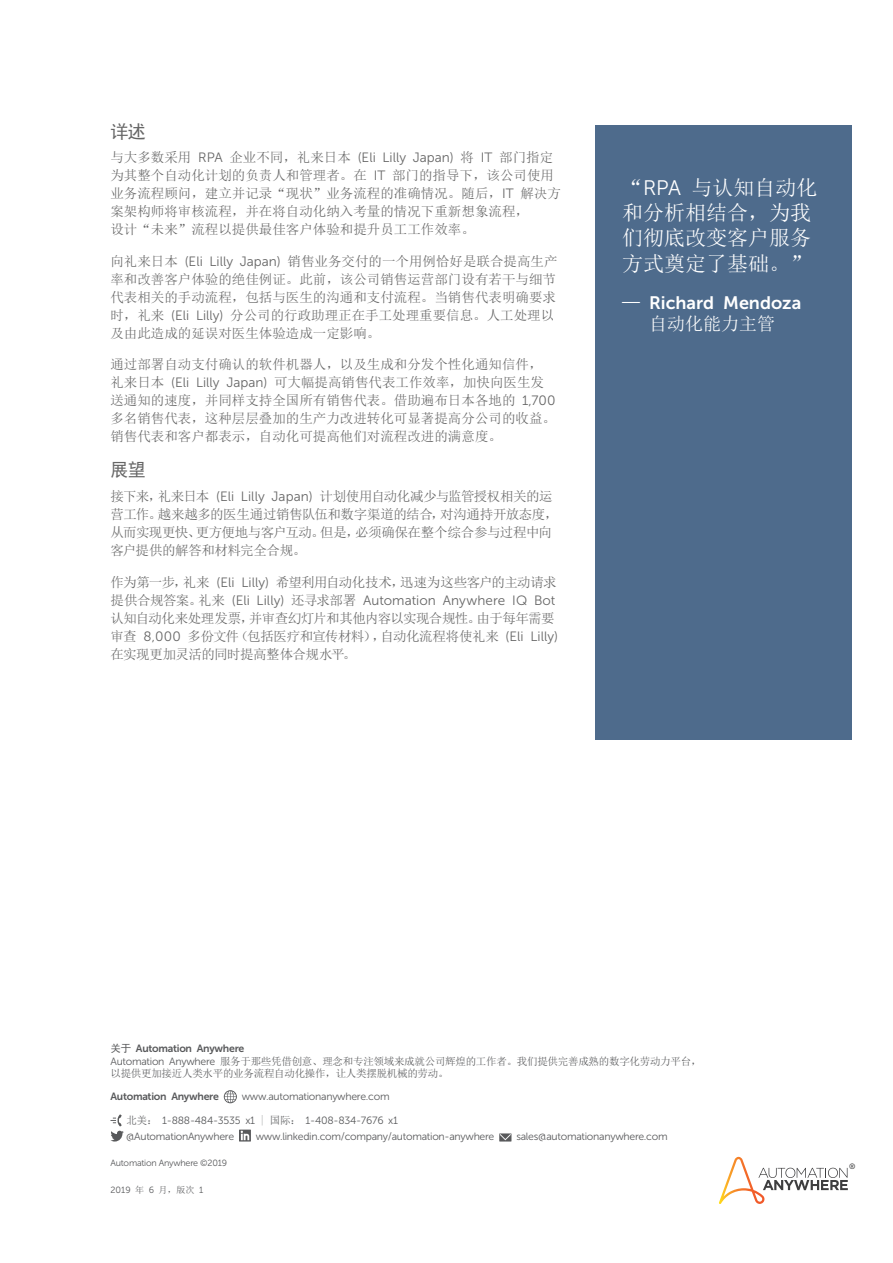
<style>
.page{position:relative;width:893px;height:1263px;background:#fff}
.page>*{position:absolute;margin:0;border:0;box-sizing:border-box;transform-origin:0 0}
.Quote__Text{font:21px/25.2px "Sim Sun";color:#fff}
.Quote__Text-2{font:18px/21px "Museo Sans 700";color:#fff;text-align:center}
.Paragraph_Style_1{font:18px "Sim Hei";color:#666}
.Paragraph_Style_1-2{font:13.5px/18px "Sim Sun";color:#666}
.Paragraph_Style_1-3{font:13.5px/18px "Sim Sun";letter-spacing:-.04em;color:#666}
.Paragraph_Style_1-4{font:13.5px/18px "Sim Sun";letter-spacing:-.035em;color:#666}
.Boilerplate{font:10.5px "Museo Sans 300";letter-spacing:-.025em;color:#58595b}
.Boilerplate-2{font:10.5px/12.6px "Sim Sun";letter-spacing:-.025em;color:#58595b}
.Boilerplate-3{font:10.5px "Museo Sans 700";letter-spacing:-.025em;color:#58595b}
.t1{font:9px "Museo Sans 300";letter-spacing:-.025em;color:#58595b}
.Sidebar{font:9px "Museo Sans 300";color:#57585a}
.t2{font:7.8px "Museo Sans 500";color:#3e3e3f}
.s1{font-family:"Museo Sans 300"}
.s2{font-family:"Sim Hei"}
.s3{font-family:"Sim Sun"}
</style>
<div class="page">
<svg style="left:719px;top:1157px;width:129px;height:47px"></svg>
<div style="left:595px;top:125px;width:256px;height:614px;background:#4e6b8c"></div>
<svg style="left:224px;top:1090px;width:13px;height:13px"></svg>
<svg style="left:110px;top:1114px;width:14px;height:27px"></svg>
<svg style="left:239px;top:1129px;width:12px;height:12px"></svg>
<svg style="left:499px;top:1133px;width:12px;height:8px"></svg>
<p class="Paragraph_Style_1" style="left:110px;top:122px;width:37px">详述</p>
<p class="Paragraph_Style_1-2" style="left:110px;top:148px;width:452px">与大多数采用 <span class="s1">RPA</span> 企业不同，礼来日本 <span class="s1">(Eli Lilly Japan)</span> 将 <span class="s1">IT</span> 部门指定为其整个自动化计划的负责人和管理者。在 <span class="s1">IT</span> 部门的指导下，该公司使用业务流程顾问，建立并记录“现状”业务流程的准确情况。随后，<span class="s1">IT</span> 解决方案架构师将审核流程，并在将自动化纳入考量的情况下重新想象流程，<br>设计“未来”流程以提供最佳客户体验和提升员工工作效率。</p>
<p class="Paragraph_Style_1-2" style="left:110px;top:252px;width:449px">向礼来日本 <span class="s1">(Eli Lilly Japan)</span> 销售业务交付的一个用例恰好是联合提高生产率和改善客户体验的绝佳例证。此前，该公司销售运营部门设有若干与细节代表相关的手动流程，包括与医生的沟通和支付流程。当销售代表明确要求时，礼来 <span class="s1">(Eli Lilly)</span> 分公司的行政助理正在手工处理重要信息。人工处理以及由此造成的延误对医生体验造成一定影响。</p>
<p class="Paragraph_Style_1-2" style="left:110px;top:355px;width:447px">通过部署自动支付确认的软件机器人，以及生成和分发个性化通知信件，礼来日本 <span class="s1">(Eli Lilly Japan)</span> 可大幅提高销售代表工作效率，加快向医生发送通知的速度，并同样支持全国所有销售代表。借助遍布日本各地的 <span class="s1">1,700</span>多名销售代表，这种层层叠加的生产力改进转化可显著提高分公司的收益。销售代表和客户都表示，自动化可提高他们对流程改进的满意度。</p>
<p class="Paragraph_Style_1" style="left:110px;top:461px;width:37px">展望</p>
<p class="Paragraph_Style_1-4" style="left:110px;top:487px;width:449px">接下来，礼来日本 <span class="s1">(Eli Lilly Japan)</span> 计划使用自动化减少与监管授权相关的运营工作。越来越多的医生通过销售队伍和数字渠道的结合，对沟通持开放态度，从而实现更快、更方便地与客户互动。但是，必须确保在整个综合参与过程中向客户提供的解答和材料完全合规。</p>
<p class="Paragraph_Style_1-3" style="left:110px;top:573px;width:449px">作为第一步，礼来 <span class="s1">(Eli Lilly)</span> 希望利用自动化技术，迅速为这些客户的主动请求提供合规答案。礼来 <span class="s1">(Eli Lilly)</span> 还寻求部署 <span class="s1">Automation Anywhere IQ Bot</span>认知自动化来处理发票，并审查幻灯片和其他内容以实现合规性。由于每年需要审查 <span class="s1">8,000</span> 多份文件（包括医疗和宣传材料），自动化流程将使礼来 <span class="s1">(Eli Lilly)</span>在实现更加灵活的同时提高整体合规水平。</p>
<p class="Quote__Text" style="left:622px;top:175px;width:197px">“<span class="s1">RPA</span> 与认知自动化和分析相结合，为我们彻底改变客户服务方式奠定了基础。”</p>
<p class="Quote__Text-2" style="left:622px;top:292px;width:181px"><span class="s2">—</span> Richard Mendoza<span class="s3">自动化能力主管</span></p>
<p class="Boilerplate-3" style="left:110px;top:1042px;width:135px"><span class="s2">关于</span> Automation Anywhere</p>
<p class="Boilerplate-2" style="left:110px;top:1054px;width:592px"><span class="s1">Automation Anywhere</span> 服务于那些凭借创意、理念和专注领域来成就公司辉煌的工作者。我们提供完善成熟的数字化劳动力平台，以提供更加接近人类水平的业务流程自动化操作，让人类摆脱机械的劳动。</p>
<p class="Boilerplate-3" style="left:110px;top:1091px;width:110px">Automation Anywhere</p>
<p class="Boilerplate" style="left:242px;top:1091px;width:149px">www.automationanywhere.com</p>
<p class="Boilerplate" style="left:127px;top:1114px;width:273px"><span class="s3">北美：</span> 1-888-484-3535 x1 <span class="s3">| 国际：</span> 1-408-834-7676 x1</p>
<p class="Boilerplate" style="left:126px;top:1131px;width:110px">@AutomationAnywhere</p>
<p class="Boilerplate" style="left:256px;top:1131px;width:240px">www.linkedin.com/company/automation-anywhere</p>
<p class="Boilerplate" style="left:516px;top:1131px;width:153px">sales@automationanywhere.com</p>
<p class="t1" style="left:110px;top:1158px;width:118px">Automation Anywhere ©2019</p>
<p class="Sidebar" style="left:110px;top:1185px;width:94px">2019 <span class="s3">年</span> 6 <span class="s3">月，版次</span> 1</p>
<p class="t2" style="left:849px;top:1162px;width:8px">®</p>
</div>
